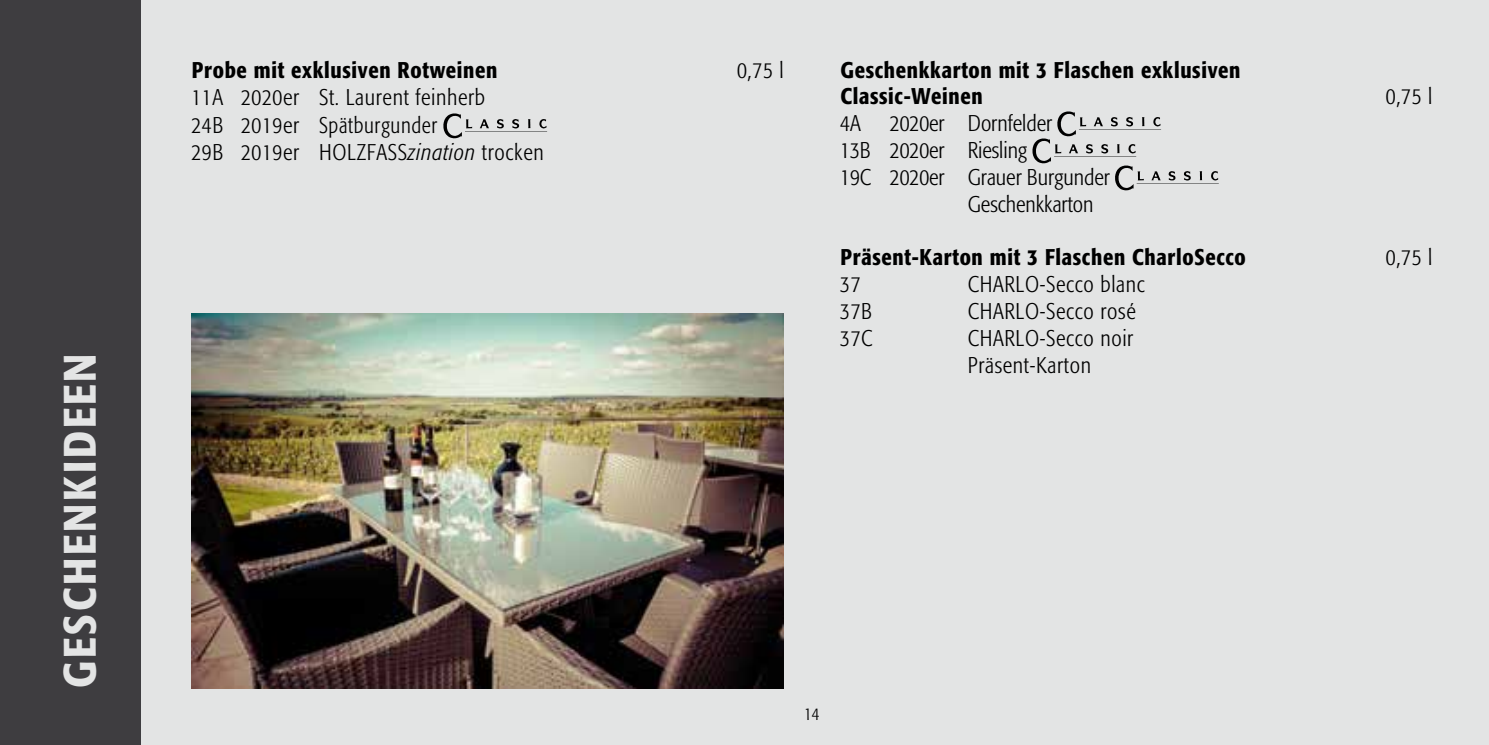
<style>
.page{position:relative;width:1489px;height:745px;background:#fff}
.page>*{position:absolute;margin:0;border:0;box-sizing:border-box;transform-origin:0 0}
.t1{font:500 45px "Formata Condensed BQ";letter-spacing:.06em;color:#e3e4e4}
.t2{font:300 22.5px/27.2px "Formata Condensed BQ";letter-spacing:.03em;color:#000}
.t3{font:500 22.5px/25.5px "Formata Condensed BQ";letter-spacing:.03em;color:#000}
.t4{font:300 22.5px "Formata Condensed BQ";color:#000}
.t5{font:300 17.5px "Formata Condensed BQ";color:#000}
.s1{font-style:italic}
</style>
<div class="page">
<div style="left:0;top:0;width:1488px;height:744px;background:#e3e4e4"></div>
<svg style="left:443px;top:113px;width:104px;height:25px"></svg>
<svg style="left:1032px;top:111px;width:186px;height:79px"></svg>
<div style="left:0;top:0;width:140px;height:744px;background:#3e3d40"></div>
<img style="left:191px;top:313px;width:592px;height:374px">
<h1 class="t1" style="left:53px;top:687px;width:336px;rotate:-90deg">GESCHENKIDEEN</h1>
<p class="t3" style="left:192px;top:58px;width:307px">Probe mit exklusiven Rotweinen</p>
<p class="t2" style="left:737px;top:57px;width:48px">0,75 l</p>
<p class="t2" style="left:191px;top:84px;width:354px">11A 2020er St. Laurent feinherb<br>24B 2019er Spätburgunder<br>29B 2019er HOLZFASS<span class="s1">zination</span> trocken</p>
<p class="t3" style="left:840px;top:58px;width:401px">Geschenkkarton mit 3 Flaschen exklusiven<br>Classic-Weinen</p>
<p class="t2" style="left:1385px;top:83px;width:48px">0,75 l</p>
<p class="t2" style="left:840px;top:110px;width:22px">4A</p>
<p class="t4" style="left:889px;top:110px;width:164px">2020er Dornfelder</p>
<p class="t4" style="left:840px;top:137px;width:189px">13B 2020er Riesling</p>
<p class="t4" style="left:840px;top:164px;width:271px">19C 2020er Grauer Burgunder</p>
<p class="t4" style="left:967px;top:191px;width:127px">Geschenkkarton</p>
<p class="t3" style="left:840px;top:244px;width:407px">Präsent-Karton mit 3 Flaschen CharloSecco</p>
<p class="t2" style="left:1385px;top:243px;width:48px">0,75 l</p>
<p class="t2" style="left:840px;top:270px;width:22px">37</p>
<p class="t2" style="left:967px;top:270px;width:178px">CHARLO-Secco blanc</p>
<p class="t2" style="left:840px;top:297px;width:33px">37B</p>
<p class="t2" style="left:967px;top:297px;width:169px">CHARLO-Secco rosé</p>
<p class="t2" style="left:840px;top:324px;width:34px">37C</p>
<p class="t2" style="left:967px;top:324px;width:167px">CHARLO-Secco noir<br>Präsent-Karton</p>
<p class="t5" style="left:804px;top:703px;width:17px">14</p>
</div>
